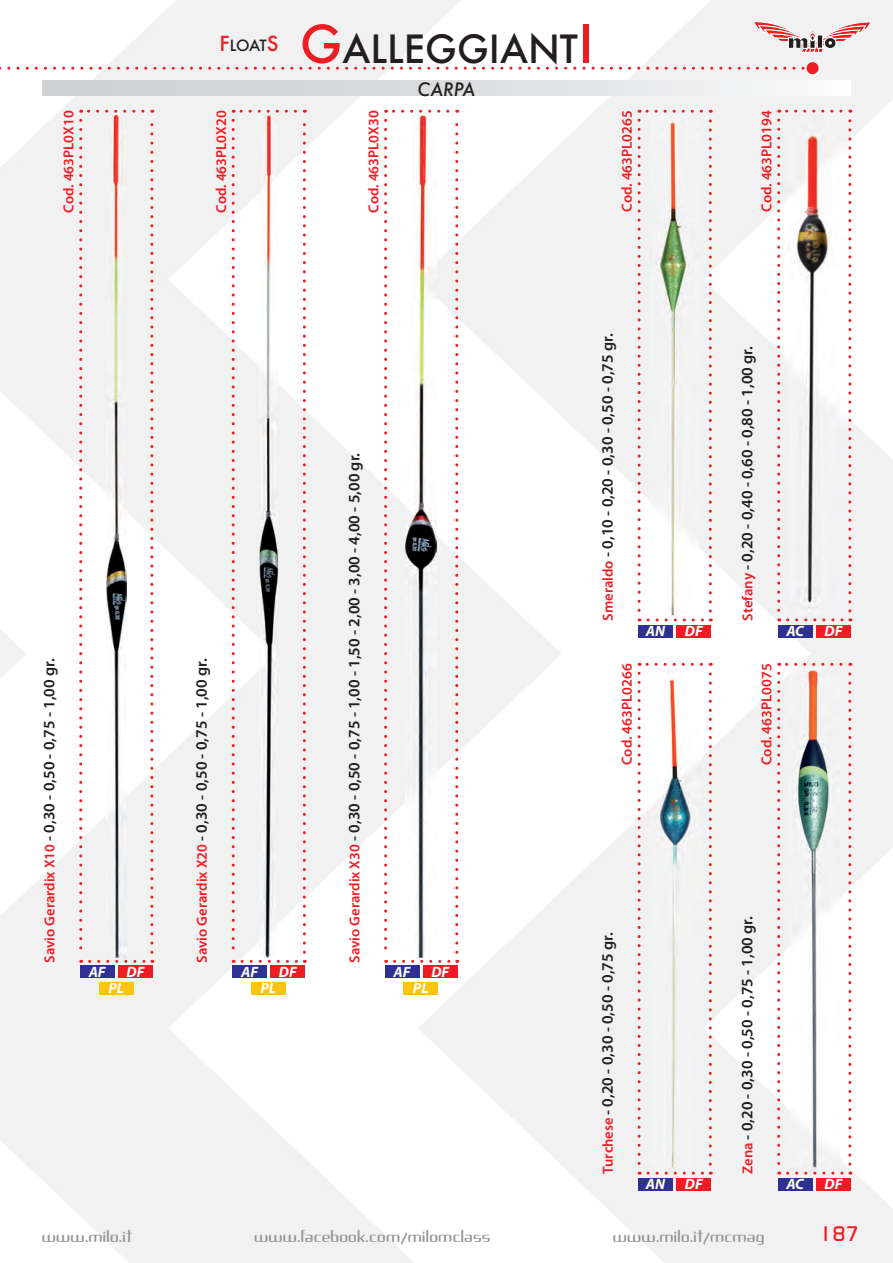
<style>
.page{position:relative;width:893px;height:1263px;background:#fff}
.page>*{position:absolute;margin:0;border:0;box-sizing:border-box;transform-origin:0 0}
.t1{font:500 37.8px "Futura";color:#231f20}
.t2{font:500 21px "Continuum";color:#ee1d23}
.t3{font:italic 500 18px "Futura";color:#231f20}
.t4{font:600 16.05px "Myriad Pro";color:#231f20}
.t5{font:500 15.15px "Futura";color:#231f20}
.t6{font:15px "Arbeka";color:#939598}
.t7{font:italic 700 15px "Myriad Pro";color:#fff}
.t8{font:600 14.55px "Myriad Pro";color:#ee1d23}
.s1{font-size:14.55px;color:#ee1d23}
.s2{font-size:20.1px;color:#ee1d23}
.s3{font-size:50.4px;color:#ee1d23}
</style>
<div class="page">
<img style="left:0;top:0;width:735px;height:1263px">
<img style="left:735px;top:0;width:158px;height:157px">
<img style="left:735px;top:157px;width:53px;height:1106px">
<img style="left:842px;top:157px;width:51px;height:1106px">
<img style="left:788px;top:621px;width:54px;height:642px">
<svg style="left:0;top:67px;width:807px;height:3px"></svg>
<div style="left:807px;top:62px;width:12px;height:12px;background:#ee1d23;border-radius:50%"></div>
<svg style="left:753px;top:21px;width:119px;height:32px"></svg>
<img style="left:648px;top:666px;width:53px;height:505px">
<svg style="left:638px;top:673px;width:3px;height:501px"></svg>
<svg style="left:648px;top:1171px;width:63px;height:3px"></svg>
<svg style="left:709px;top:663px;width:3px;height:501px"></svg>
<svg style="left:639px;top:663px;width:62px;height:3px"></svg>
<div style="left:639px;top:1178px;width:34px;height:13px;background:#2e3092"></div>
<div style="left:677px;top:1178px;width:34px;height:13px;background:#ee1d23"></div>
<img style="left:789px;top:666px;width:50px;height:505px">
<svg style="left:777px;top:673px;width:3px;height:501px"></svg>
<svg style="left:788px;top:1171px;width:63px;height:3px"></svg>
<svg style="left:848px;top:663px;width:3px;height:501px"></svg>
<svg style="left:779px;top:663px;width:62px;height:3px"></svg>
<div style="left:778px;top:1178px;width:34px;height:13px;background:#2e3092"></div>
<div style="left:816px;top:1178px;width:34px;height:13px;background:#ee1d23"></div>
<img style="left:781px;top:111px;width:66px;height:509px">
<svg style="left:777px;top:120px;width:3px;height:501px"></svg>
<svg style="left:788px;top:618px;width:63px;height:3px"></svg>
<svg style="left:848px;top:110px;width:3px;height:501px"></svg>
<svg style="left:779px;top:110px;width:62px;height:3px"></svg>
<div style="left:778px;top:625px;width:34px;height:12px;background:#2e3092"></div>
<div style="left:816px;top:625px;width:34px;height:12px;background:#ee1d23"></div>
<img style="left:651px;top:113px;width:48px;height:505px">
<svg style="left:638px;top:120px;width:3px;height:501px"></svg>
<svg style="left:648px;top:618px;width:63px;height:3px"></svg>
<svg style="left:709px;top:110px;width:3px;height:501px"></svg>
<svg style="left:639px;top:110px;width:62px;height:3px"></svg>
<div style="left:639px;top:625px;width:34px;height:13px;background:#2e3092"></div>
<div style="left:677px;top:625px;width:34px;height:13px;background:#ee1d23"></div>
<svg style="left:43px;top:81px;width:807px;height:15px"></svg>
<img style="left:106px;top:115px;width:20px;height:842px">
<svg style="left:79px;top:120px;width:3px;height:843px"></svg>
<svg style="left:90px;top:960px;width:63px;height:3px"></svg>
<svg style="left:150px;top:110px;width:3px;height:842px"></svg>
<svg style="left:81px;top:110px;width:62px;height:3px"></svg>
<div style="left:80px;top:965px;width:34px;height:13px;background:#2e3092"></div>
<div style="left:118px;top:965px;width:34px;height:13px;background:#ee1d23"></div>
<div style="left:99px;top:982px;width:34px;height:12px;background:#fec210"></div>
<img style="left:260px;top:115px;width:18px;height:842px">
<svg style="left:232px;top:120px;width:3px;height:843px"></svg>
<svg style="left:242px;top:960px;width:63px;height:3px"></svg>
<svg style="left:303px;top:110px;width:3px;height:842px"></svg>
<svg style="left:233px;top:110px;width:62px;height:3px"></svg>
<div style="left:233px;top:965px;width:34px;height:13px;background:#2e3092"></div>
<div style="left:271px;top:965px;width:34px;height:13px;background:#ee1d23"></div>
<div style="left:251px;top:982px;width:34px;height:12px;background:#fec210"></div>
<img style="left:406px;top:115px;width:31px;height:842px">
<svg style="left:384px;top:120px;width:3px;height:843px"></svg>
<svg style="left:394px;top:960px;width:64px;height:3px"></svg>
<svg style="left:455px;top:110px;width:3px;height:842px"></svg>
<svg style="left:386px;top:110px;width:62px;height:3px"></svg>
<div style="left:385px;top:965px;width:34px;height:13px;background:#2e3092"></div>
<div style="left:423px;top:965px;width:34px;height:13px;background:#ee1d23"></div>
<div style="left:404px;top:982px;width:34px;height:12px;background:#fec210"></div>
<p class="t8" style="left:59px;top:213px;width:104px;rotate:-90deg">Cod. 463PL0X10</p>
<p class="t4" style="left:39px;top:963px;width:306px;rotate:-90deg"><span class="s1">Savio Gerardix X10</span> - 0,30 - 0,50 - 0,75 - 1,00 gr.</p>
<p class="t7" style="left:89px;top:962px;width:18px">AF</p>
<p class="t7" style="left:126px;top:962px;width:19px">DF</p>
<p class="t7" style="left:108px;top:978px;width:17px">PL</p>
<p class="t5" style="left:220px;top:35px;width:61px"><span class="s2">F</span>LOAT<span class="s2">S</span></p>
<p class="t8" style="left:212px;top:213px;width:104px;rotate:-90deg">Cod. 463PL0X20</p>
<h1 class="t1" style="left:300px;top:23px;width:295px"><span class="s3">G</span>ALLEGGIANT<span class="s3">I</span></h1>
<p class="t8" style="left:364px;top:213px;width:104px;rotate:-90deg">Cod. 463PL0X30</p>
<p class="t3" style="left:418px;top:77px;width:59px">CARPA</p>
<p class="t8" style="left:618px;top:212px;width:103px;rotate:-90deg">Cod. 463PL0265</p>
<p class="t8" style="left:757px;top:212px;width:103px;rotate:-90deg">Cod. 463PL0194</p>
<p class="t4" style="left:191px;top:963px;width:306px;rotate:-90deg"><span class="s1">Savio Gerardix X20</span> - 0,30 - 0,50 - 0,75 - 1,00 gr.</p>
<p class="t7" style="left:241px;top:962px;width:18px">AF</p>
<p class="t7" style="left:279px;top:962px;width:19px">DF</p>
<p class="t7" style="left:261px;top:978px;width:17px">PL</p>
<p class="t4" style="left:344px;top:963px;width:511px;rotate:-90deg"><span class="s1">Savio Gerardix X30</span> - 0,30 - 0,50 - 0,75 - 1,00 - 1,50 - 2,00 - 3,00 - 4,00 - 5,00 gr.</p>
<p class="t7" style="left:394px;top:962px;width:18px">AF</p>
<p class="t7" style="left:431px;top:962px;width:19px">DF</p>
<p class="t7" style="left:413px;top:978px;width:17px">PL</p>
<p class="t4" style="left:597px;top:621px;width:289px;rotate:-90deg"><span class="s1">Smeraldo</span> - 0,10 - 0,20 - 0,30 - 0,50 - 0,75 gr.</p>
<p class="t8" style="left:618px;top:765px;width:103px;rotate:-90deg">Cod. 463PL0266</p>
<p class="t7" style="left:646px;top:621px;width:21px">AN</p>
<p class="t7" style="left:685px;top:621px;width:19px">DF</p>
<p class="t4" style="left:737px;top:621px;width:276px;rotate:-90deg"><span class="s1">Stefany</span> - 0,20 - 0,40 - 0,60 - 0,80 - 1,00 gr.</p>
<p class="t8" style="left:757px;top:765px;width:103px;rotate:-90deg">Cod. 463PL0075</p>
<p class="t7" style="left:786px;top:621px;width:19px">AC</p>
<p class="t7" style="left:824px;top:621px;width:19px">DF</p>
<p class="t4" style="left:597px;top:1174px;width:243px;rotate:-90deg"><span class="s1">Turchese</span> - 0,20 - 0,30 - 0,50 - 0,75 gr.</p>
<p class="t7" style="left:646px;top:1174px;width:21px">AN</p>
<p class="t7" style="left:685px;top:1174px;width:19px">DF</p>
<p class="t4" style="left:737px;top:1174px;width:259px;rotate:-90deg"><span class="s1">Zena</span> - 0,20 - 0,30 - 0,50 - 0,75 - 1,00 gr.</p>
<p class="t7" style="left:786px;top:1174px;width:19px">AC</p>
<p class="t7" style="left:824px;top:1174px;width:19px">DF</p>
<p class="t6" style="left:43px;top:1229px;width:91px">www.milo.it</p>
<p class="t6" style="left:255px;top:1229px;width:238px">www.facebook.com/milomclass</p>
<p class="t6" style="left:613px;top:1229px;width:153px">www.milo.it/mcmag</p>
<h2 class="t2" style="left:819px;top:1219px;width:41px">187</h2>
</div>
